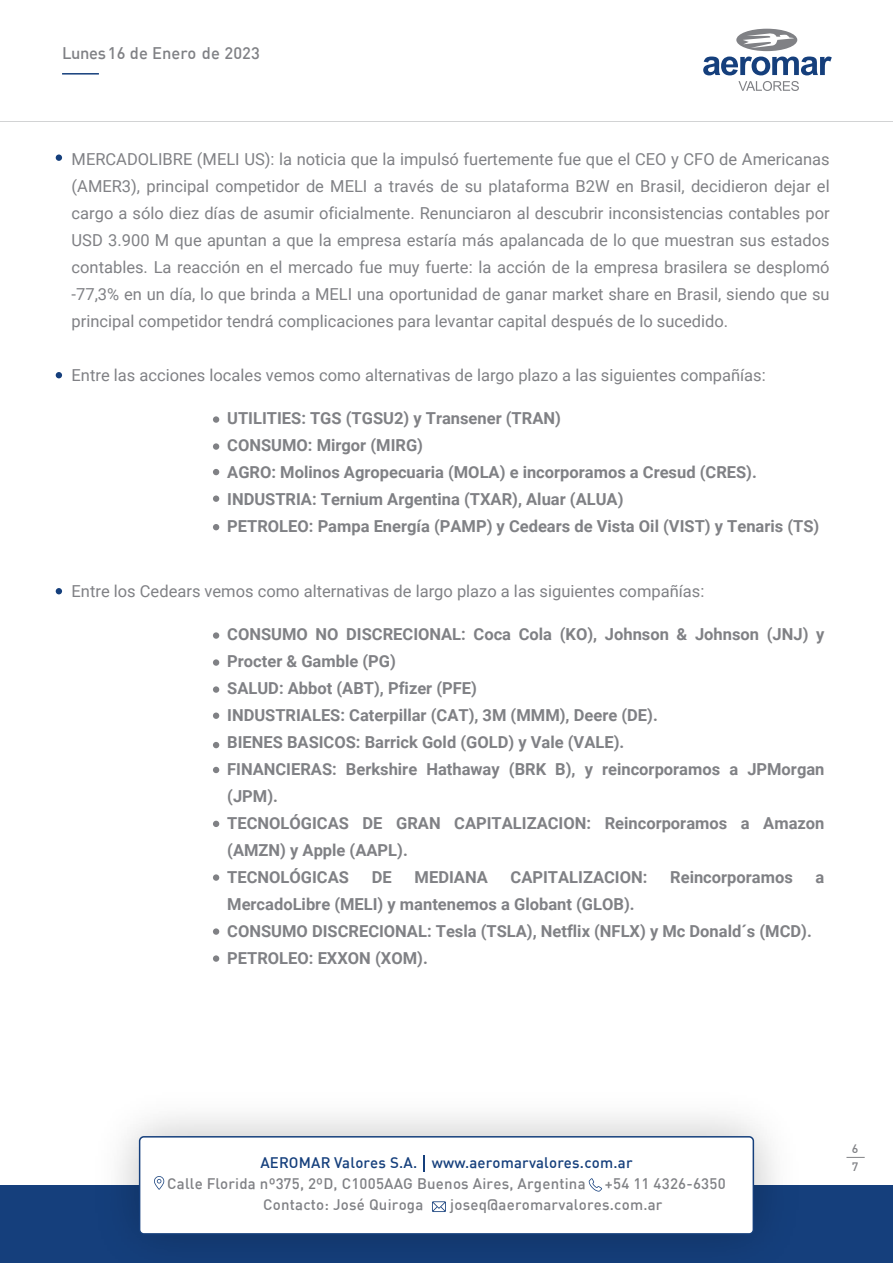
<style>
.page{position:relative;width:893px;height:1263px;background:#fff}
.page>*{position:absolute;margin:0;border:0;box-sizing:border-box;transform-origin:0 0}
.t1{font:700 16.5px/27px "Roboto";color:#808185}
.t2{font:16.5px/27px "Roboto";color:#808185;text-align:justify}
.t3{font:500 16.5px "DIN";color:#808185}
.t4{font:500 15px "DIN";letter-spacing:.015em;color:#808185}
.t5{font:500 15px "DIN";letter-spacing:.015em;color:#153f7c}
.t6{font:500 12px "DIN";color:#808185}
</style>
<div class="page">
<svg style="left:56px;top:588px;width:6px;height:6px"></svg>
<svg style="left:56px;top:372px;width:6px;height:6px"></svg>
<div style="left:56px;top:154px;width:6px;height:7px;background:#153f7c;border-radius:50%"></div>
<hr style="left:0;top:121px;width:893px;height:1px;background:#808185">
<svg style="left:703px;top:57px;width:129px;height:18px"></svg>
<svg style="left:738px;top:81px;width:61px;height:10px"></svg>
<div style="left:736px;top:29px;width:61px;height:22px;background:#808185;border-radius:50%"></div>
<svg style="left:743px;top:33px;width:51px;height:15px"></svg>
<hr style="left:62px;top:73px;width:37px;height:2px;background:#153f7c">
<div style="left:0;top:1185px;width:893px;height:78px;background:#153f7c"></div>
<div style="left:140px;top:1137px;width:613px;height:97px;background:#fff;border-radius:4px"></div>
<div style="left:139px;top:1136px;width:615px;height:98px;border:2px solid #153f7c;border-radius:4px"></div>
<svg style="left:424px;top:1155px;width:1px;height:17px"></svg>
<svg style="left:432px;top:1201px;width:14px;height:11px"></svg>
<svg style="left:589px;top:1178px;width:13px;height:13px"></svg>
<svg style="left:154px;top:1176px;width:10px;height:14px"></svg>
<svg style="left:846px;top:1157px;width:19px;height:1px"></svg>
<div style="left:213px;top:955px;width:6px;height:7px;background:#808185;border-radius:50%"></div>
<div style="left:213px;top:928px;width:6px;height:7px;background:#808185;border-radius:50%"></div>
<div style="left:213px;top:874px;width:6px;height:7px;background:#808185;border-radius:50%"></div>
<svg style="left:213px;top:821px;width:6px;height:6px"></svg>
<svg style="left:213px;top:767px;width:6px;height:6px"></svg>
<svg style="left:213px;top:742px;width:6px;height:6px"></svg>
<div style="left:213px;top:686px;width:6px;height:7px;background:#808185;border-radius:50%"></div>
<svg style="left:213px;top:469px;width:6px;height:6px"></svg>
<div style="left:213px;top:443px;width:6px;height:7px;background:#808185;border-radius:50%"></div>
<div style="left:213px;top:416px;width:6px;height:7px;background:#808185;border-radius:50%"></div>
<div style="left:213px;top:659px;width:6px;height:7px;background:#808185;border-radius:50%"></div>
<div style="left:213px;top:632px;width:6px;height:7px;background:#808185;border-radius:50%"></div>
<div style="left:213px;top:712px;width:6px;height:7px;background:#808185;border-radius:50%"></div>
<svg style="left:213px;top:524px;width:6px;height:6px"></svg>
<div style="left:213px;top:495px;width:6px;height:7px;background:#808185;border-radius:50%"></div>
<p class="t3" style="left:62px;top:43px;width:199px">Lunes16 de Enero de 2023</p>
<p class="t2" style="left:72px;top:145px;width:760px">MERCADOLIBRE (MELI US): la noticia que la impulsó fuertemente fue que el CEO y CFO de Americanas (AMER3), principal competidor de MELI a través de su plataforma B2W en Brasil, decidieron dejar el cargo a sólo diez días de asumir oficialmente. Renunciaron al descubrir inconsistencias contables por USD 3.900 M que apuntan a que la empresa estaría más apalancada de lo que muestran sus estados contables. La reacción en el mercado fue muy fuerte: la acción de la empresa brasilera se desplomó -77,3% en un día, lo que brinda a MELI una oportunidad de ganar market share en Brasil, siendo que su principal competidor tendrá complicaciones para levantar capital después de lo sucedido.</p>
<p class="t2" style="left:72px;top:361px;width:696px">Entre las acciones locales vemos como alternativas de largo plazo a las siguientes compañías:</p>
<p class="t1" style="left:227px;top:404px;width:594px">UTILITIES: TGS (TGSU2) y Transener (TRAN)<br>CONSUMO: Mirgor (MIRG)<br>AGRO: Molinos Agropecuaria (MOLA) e incorporamos a Cresud (CRES).<br>INDUSTRIA: Ternium Argentina (TXAR), Aluar (ALUA)<br>PETROLEO: Pampa Energía (PAMP) y Cedears de Vista Oil (VIST) y Tenaris (TS)</p>
<p class="t2" style="left:72px;top:577px;width:634px">Entre los Cedears vemos como alternativas de largo plazo a las siguientes compañías:</p>
<p class="t1" style="left:227px;top:620px;width:599px">CONSUMO NO DISCRECIONAL: Coca Cola (KO), Johnson &amp; Johnson (JNJ) y Procter &amp; Gamble (PG)<br>SALUD: Abbot (ABT), Pfizer (PFE)<br>INDUSTRIALES: Caterpillar (CAT), 3M (MMM), Deere (DE).<br>BIENES BASICOS: Barrick Gold (GOLD) y Vale (VALE).<br>FINANCIERAS: Berkshire Hathaway (BRK B), y reincorporamos a JPMorgan (JPM).<br>TECNOLÓGICAS DE GRAN CAPITALIZACION: Reincorporamos a Amazon (AMZN) y Apple (AAPL).<br>TECNOLÓGICAS</p>
<p class="t1" style="left:372px;top:863px;width:22px">DE</p>
<p class="t1" style="left:415px;top:863px;width:75px">MEDIANA</p>
<p class="t1" style="left:511px;top:863px;width:138px">CAPITALIZACION:</p>
<p class="t1" style="left:670px;top:863px;width:124px">Reincorporamos</p>
<p class="t1" style="left:816px;top:863px;width:10px">a</p>
<p class="t1" style="left:227px;top:890px;width:586px">MercadoLibre (MELI) y mantenemos a Globant (GLOB).<br>CONSUMO DISCRECIONAL: Tesla (TSLA), Netflix (NFLX) y Mc Donald´s (MCD).<br>PETROLEO: EXXON (XOM).</p>
<p class="t6" style="left:852px;top:1141px;width:8px">6</p>
<p class="t5" style="left:260px;top:1153px;width:374px">AEROMAR Valores S.A. www.aeromarvalores.com.ar</p>
<p class="t6" style="left:852px;top:1159px;width:8px">7</p>
<p class="t4" style="left:167px;top:1174px;width:420px">Calle Florida nº375, 2ºD, C1005AAG Buenos Aires, Argentina</p>
<p class="t4" style="left:605px;top:1174px;width:122px">+54 11 4326-6350</p>
<p class="t4" style="left:263px;top:1195px;width:162px">Contacto: José Quiroga</p>
<p class="t4" style="left:450px;top:1195px;width:214px">joseq@aeromarvalores.com.ar</p>
</div>
